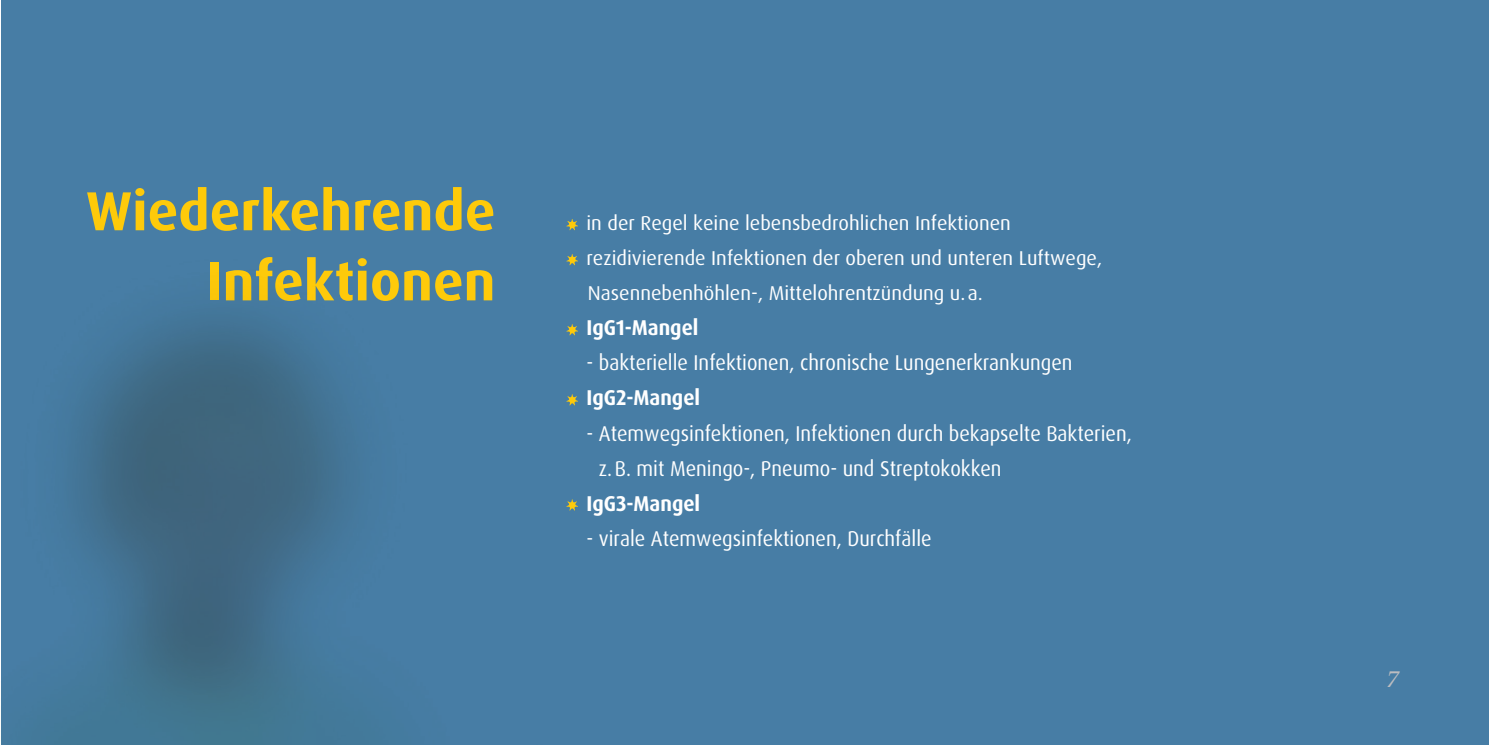
<style>
.page{position:relative;width:1489px;height:745px;background:#fff}
.page>*{position:absolute;margin:0;border:0;box-sizing:border-box;transform-origin:0 0}
.t1{font:700 55px/70px "Dax Pro";color:#feca0a;text-align:right}
.t2{font:italic 25px "Melior";color:#bcbdc0}
.t3{font:21.5px/35px "Dax Pro";color:#fff;scale:.93 1}
.t4{font:700 21.5px "Dax Pro";color:#fff;scale:.93 1}
.t5{font:20px/35px "Dax Pro";color:#fff}
</style>
<div class="page">
<div style="left:1px;top:0;width:1487px;height:744px;background:#477da5"></div>
<img style="left:30px;top:221px;width:548px;height:523px">
<h1 class="t1" style="left:86px;top:176px;width:411px">Wiederkehrende<br>Infektionen</h1>
<p class="t5" style="left:586px;top:206px;width:517px">in der Regel keine lebensbedrohlichen Infektionen rezidivierende Infektionen der oberen und unteren Luftwege,<br>Nasennebenhöhlen-, Mittelohrentzündung u. a.</p>
<p class="t4" style="left:586px;top:314px;width:122px">IgG1-Mangel</p>
<p class="t3" style="left:586px;top:345px;width:524px">- bakterielle Infektionen, chronische Lungenerkrankungen</p>
<p class="t4" style="left:586px;top:384px;width:124px">IgG2-Mangel</p>
<p class="t3" style="left:599px;top:415px;width:574px;text-indent:-12px">- Atemwegsinfektionen, Infektionen durch bekapselte Bakterien, z.B. mit Meningo-, Pneumo- und Streptokokken</p>
<p class="t4" style="left:586px;top:489px;width:124px">IgG3-Mangel</p>
<p class="t3" style="left:586px;top:520px;width:373px">- virale Atemwegsinfektionen, Durchfälle</p>
<p class="t2" style="left:1384px;top:663px;width:15px">7</p>
</div>
